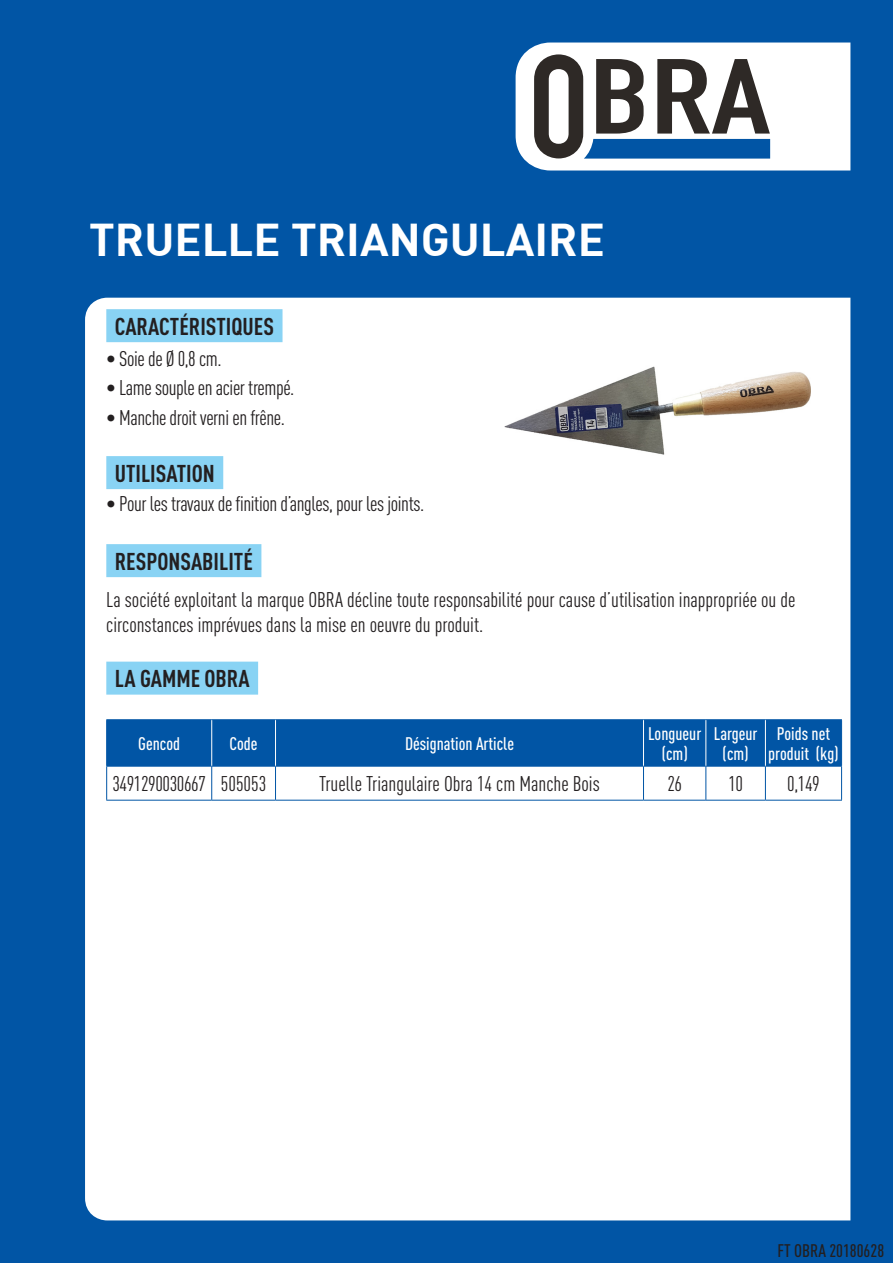
<style>
.page{position:relative;width:893px;height:1263px;background:#0155a5}
.page>*{position:absolute;margin:0;border:0;box-sizing:border-box;transform-origin:0 0}
.t1{font:700 45px "DIN";color:#fff}
.t2{font:700 24px "DIN Cond";color:#231f20}
.t3{font:21px/25.2px "DIN Cond";color:#231f20}
.t4{font:21px "DIN Cond";letter-spacing:-.02em;color:#231f20}
.t5{font:500 18px/19.5px "DIN Cond";color:#fff;text-align:center}
.t6{font:500 18px "DIN Cond";color:#231f20}
</style>
<div class="page">
<div style="left:85px;top:298px;width:765px;height:922px;background:#fff"></div>
<svg style="left:107px;top:720px;width:734px;height:46px"></svg>
<hr style="left:106px;top:719px;width:106px;height:1px;background:#0155a5">
<hr style="left:106px;top:720px;width:1px;height:46px;background:#0155a5">
<hr style="left:212px;top:719px;width:64px;height:1px;background:#0155a5">
<hr style="left:276px;top:719px;width:367px;height:1px;background:#0155a5">
<hr style="left:643px;top:719px;width:63px;height:1px;background:#0155a5">
<hr style="left:706px;top:719px;width:59px;height:1px;background:#0155a5">
<hr style="left:765px;top:719px;width:77px;height:1px;background:#0155a5">
<hr style="left:841px;top:720px;width:1px;height:46px;background:#0155a5">
<hr style="left:106px;top:766px;width:106px;height:1px;background:#0155a5">
<hr style="left:106px;top:766px;width:1px;height:34px;background:#0155a5">
<hr style="left:212px;top:766px;width:64px;height:1px;background:#0155a5">
<hr style="left:211px;top:766px;width:1px;height:34px;background:#0155a5">
<hr style="left:276px;top:766px;width:367px;height:1px;background:#0155a5">
<hr style="left:275px;top:766px;width:1px;height:34px;background:#0155a5">
<hr style="left:643px;top:766px;width:63px;height:1px;background:#0155a5">
<hr style="left:643px;top:766px;width:1px;height:34px;background:#0155a5">
<hr style="left:706px;top:766px;width:59px;height:1px;background:#0155a5">
<hr style="left:705px;top:766px;width:1px;height:34px;background:#0155a5">
<hr style="left:765px;top:766px;width:77px;height:1px;background:#0155a5">
<hr style="left:765px;top:766px;width:1px;height:34px;background:#0155a5">
<hr style="left:841px;top:766px;width:1px;height:34px;background:#0155a5">
<hr style="left:106px;top:800px;width:106px;height:1px;background:#0155a5">
<hr style="left:212px;top:800px;width:64px;height:1px;background:#0155a5">
<hr style="left:276px;top:800px;width:367px;height:1px;background:#0155a5">
<hr style="left:643px;top:800px;width:63px;height:1px;background:#0155a5">
<hr style="left:706px;top:800px;width:59px;height:1px;background:#0155a5">
<hr style="left:765px;top:800px;width:77px;height:1px;background:#0155a5">
<hr style="left:211px;top:720px;width:1px;height:46px;background:#fff">
<hr style="left:275px;top:720px;width:1px;height:46px;background:#fff">
<hr style="left:643px;top:720px;width:1px;height:46px;background:#fff">
<hr style="left:705px;top:720px;width:1px;height:46px;background:#fff">
<hr style="left:765px;top:720px;width:1px;height:46px;background:#fff">
<img style="left:492px;top:325px;width:318px;height:143px">
<svg style="left:516px;top:43px;width:334px;height:127px;background:#b4bbc2"></svg>
<div style="left:106px;top:309px;width:176px;height:33px;background:#89d3f4"></div>
<div style="left:106px;top:456px;width:117px;height:33px;background:#89d3f4"></div>
<div style="left:106px;top:544px;width:155px;height:33px;background:#89d3f4"></div>
<div style="left:106px;top:662px;width:152px;height:33px;background:#89d3f4"></div>
<p class="t1" style="left:89px;top:210px;width:517px">TRUELLE TRIANGULAIRE</p>
<p class="t2" style="left:115px;top:312px;width:161px">CARACTÉRISTIQUES</p>
<p class="t3" style="left:106px;top:346px;width:117px">• Soie de Ø 0,8 cm.</p>
<p class="t4" style="left:106px;top:376px;width:190px">• Lame souple en acier trempé.</p>
<p class="t4" style="left:106px;top:405px;width:180px">• Manche droit verni en frêne.</p>
<p class="t2" style="left:115px;top:459px;width:101px">UTILISATION</p>
<p class="t4" style="left:106px;top:492px;width:319px">• Pour les travaux de finition d’angles, pour les joints.</p>
<p class="t2" style="left:115px;top:547px;width:140px">RESPONSABILITÉ</p>
<p class="t3" style="left:106px;top:586px;width:691px">La société exploitant la marque OBRA décline toute responsabilité pour cause d’utilisation inappropriée ou de circonstances imprévues dans la mise en oeuvre du produit.</p>
<p class="t2" style="left:115px;top:664px;width:136px">LA GAMME OBRA</p>
<p class="t5" style="left:138px;top:734px;width:43px">Gencod</p>
<p class="t5" style="left:230px;top:734px;width:30px">Code</p>
<p class="t5" style="left:405px;top:734px;width:111px">Désignation Article</p>
<p class="t5" style="left:648px;top:724px;width:55px">Longueur (cm)</p>
<p class="t5" style="left:714px;top:724px;width:45px">Largeur (cm)</p>
<p class="t5" style="left:768px;top:724px;width:72px">Poids net produit (kg)</p>
<p class="t4" style="left:112px;top:772px;width:95px">3491290030667</p>
<p class="t3" style="left:221px;top:771px;width:47px">505053</p>
<p class="t3" style="left:319px;top:771px;width:282px">Truelle Triangulaire Obra 14 cm Manche Bois</p>
<p class="t3" style="left:667px;top:771px;width:16px">26</p>
<p class="t3" style="left:728px;top:771px;width:16px">10</p>
<p class="t3" style="left:787px;top:771px;width:34px">0,149</p>
<p class="t6" style="left:777px;top:1240px;width:108px">FT OBRA 20180628</p>
</div>
